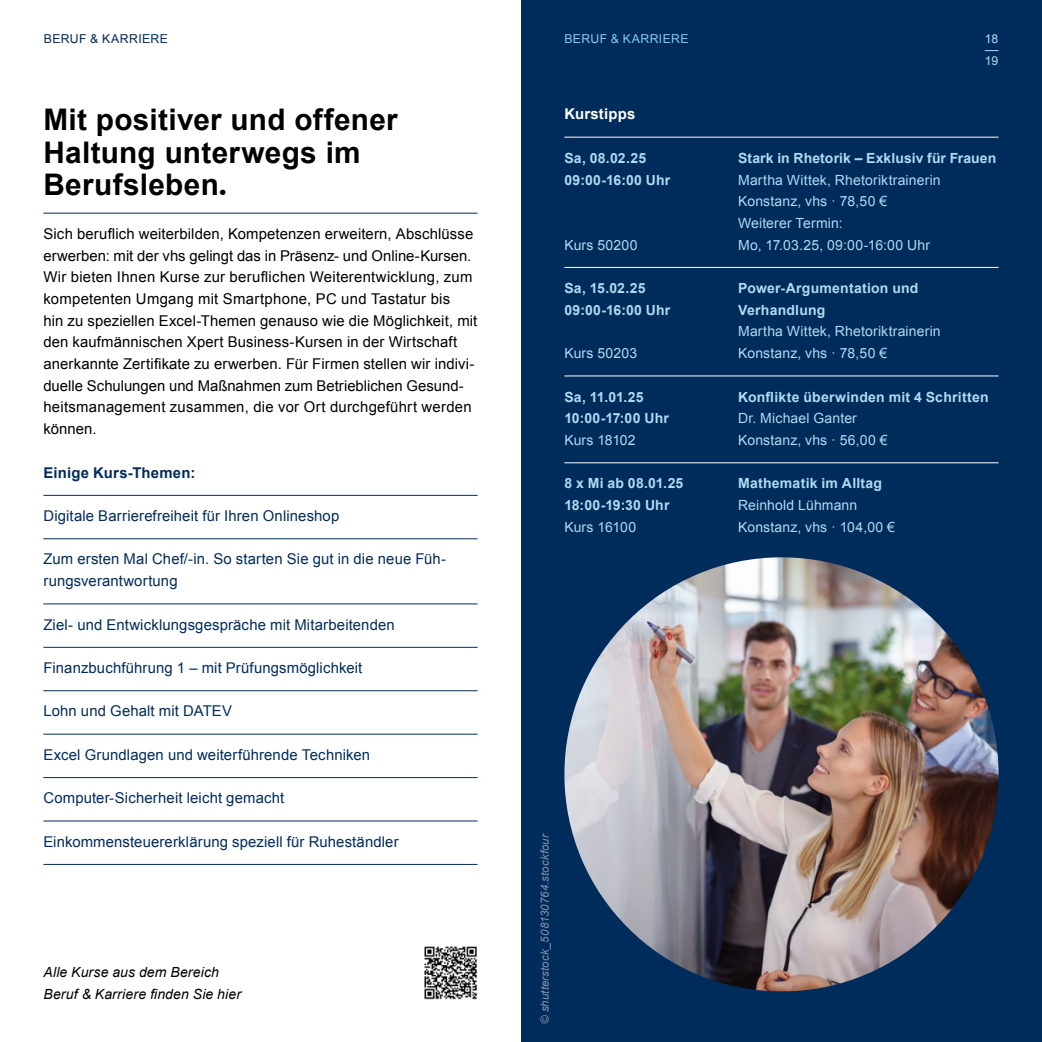
<style>
.page{position:relative;width:1042px;height:1042px;background:#fff}
.page>*{position:absolute;margin:0;border:0;box-sizing:border-box;transform-origin:0 0}
.t1{font:700 29.75px/32.6px "Arial";letter-spacing:.01em;color:#000}
.t2{font:14.88px/21.7px "Arial";letter-spacing:.01em;color:#000}
.t3{font:14.88px/21.7px "Arial";letter-spacing:.01em;color:#002c5b}
.t4{font:700 14.88px "Arial";letter-spacing:.015em;color:#002c5b}
.t5{font:700 14.88px "Arial";letter-spacing:.015em;color:#fff}
.t6{font:14px/21.7px "Arial";letter-spacing:.01em;color:#b0daf2}
.t7{font:700 14px/21.7px "Arial";letter-spacing:.015em;color:#b0daf2}
.t8{font:italic 14px/21.7px "Arial";letter-spacing:.01em;color:#000}
.t9{font:12.25px "Arial";letter-spacing:.03em;color:#002c5b}
.t10{font:12.25px "Arial";letter-spacing:.03em;color:#86c9ec}
.t11{font:12.25px "Arial";color:#b0daf2}
.t12{font:italic 11.38px "Arial";letter-spacing:.005em;color:#888fae}
.s1{font-family:"Gill Sans";font-size:26.25px}
</style>
<div class="page">
<hr style="left:43px;top:213px;width:434px;height:1px;background:#002c5b">
<hr style="left:43px;top:495px;width:434px;height:1px;background:#002c5b">
<hr style="left:43px;top:538px;width:434px;height:1px;background:#002c5b">
<hr style="left:43px;top:603px;width:434px;height:1px;background:#002c5b">
<hr style="left:43px;top:647px;width:434px;height:1px;background:#002c5b">
<hr style="left:43px;top:690px;width:434px;height:1px;background:#002c5b">
<hr style="left:43px;top:734px;width:434px;height:1px;background:#002c5b">
<hr style="left:43px;top:777px;width:434px;height:1px;background:#002c5b">
<hr style="left:43px;top:820px;width:434px;height:1px;background:#002c5b">
<hr style="left:43px;top:864px;width:434px;height:1px;background:#002c5b">
<div style="left:521px;top:0;width:521px;height:1042px;background:#002c5b"></div>
<svg style="left:984px;top:50px;width:14px;height:1px"></svg>
<img style="left:424px;top:946px;width:53px;height:54px">
<img style="left:564px;top:557px;width:434px;height:434px;border-radius:217px">
<hr style="left:564px;top:137px;width:434px;height:1px;background:#fff">
<hr style="left:564px;top:267px;width:434px;height:1px;background:#fff">
<hr style="left:564px;top:375px;width:434px;height:1px;background:#fff">
<hr style="left:564px;top:462px;width:434px;height:1px;background:#fff">
<p class="t9" style="left:44px;top:31px;width:126px">BERUF &amp; KARRIERE</p>
<p class="t10" style="left:564px;top:31px;width:126px">BERUF &amp; KARRIERE</p>
<p class="t11" style="left:985px;top:31px;width:15px">18</p>
<h1 class="t1" style="left:43px;top:105px;width:356px">Mit positiver und offener<br>Haltung unterwegs im<br>Berufsleben<span class="s1">.</span></h1>
<p class="t2" style="left:43px;top:223px;width:435px">Sich beruflich weiterbilden, Kompetenzen erweitern, Abschlüsse erwerben: mit der vhs gelingt das in Präsenz- und Online-Kursen.<br>Wir bieten Ihnen Kurse zur beruflichen Weiterentwicklung, zum kompetenten Umgang mit Smartphone, PC und Tastatur bis<br>hin zu speziellen Excel-Themen genauso wie die Möglichkeit, mit den kaufmännischen Xpert Business-Kursen in der Wirtschaft anerkannte Zertifikate zu erwerben. Für Firmen stellen wir indivi&shy;duelle Schulungen und Maßnahmen zum Betrieblichen Gesund&shy;heitsmanagement zusammen, die vor Ort durchgeführt werden können.</p>
<p class="t4" style="left:43px;top:462px;width:153px">Einige Kurs-Themen:</p>
<p class="t3" style="left:43px;top:505px;width:297px">Digitale Barrierefreiheit für Ihren Onlineshop</p>
<p class="t3" style="left:43px;top:548px;width:404px">Zum ersten Mal Chef/-in. So starten Sie gut in die neue Füh&shy;rungsverantwortung</p>
<p class="t3" style="left:43px;top:613px;width:353px">Ziel- und Entwicklungsgespräche mit Mitarbeitenden</p>
<p class="t3" style="left:43px;top:657px;width:320px">Finanzbuchführung 1 – mit Prüfungsmöglichkeit</p>
<p class="t3" style="left:43px;top:700px;width:190px">Lohn und Gehalt mit DATEV</p>
<p class="t3" style="left:43px;top:744px;width:328px">Excel Grundlagen und weiterführende Techniken</p>
<p class="t3" style="left:43px;top:787px;width:242px">Computer-Sicherheit leicht gemacht</p>
<p class="t3" style="left:43px;top:831px;width:357px">Einkommensteuererklärung speziell für Ruheständler</p>
<p class="t8" style="left:43px;top:961px;width:199px">Alle Kurse aus dem Bereich<br>Beruf &amp; Karriere finden Sie hier</p>
<p class="t5" style="left:564px;top:104px;width:73px">Kurstipps</p>
<p class="t7" style="left:564px;top:147px;width:107px">Sa, 08.02.25<br>09:00-16:00 Uhr</p>
<p class="t6" style="left:564px;top:234px;width:75px">Kurs 50200</p>
<p class="t7" style="left:564px;top:278px;width:107px">Sa, 15.02.25<br>09:00-16:00 Uhr</p>
<p class="t6" style="left:564px;top:342px;width:74px">Kurs 50203</p>
<p class="t7" style="left:564px;top:386px;width:106px">Sa, 11.01.25<br>10:00-17:00 Uhr</p>
<p class="t6" style="left:564px;top:429px;width:73px">Kurs 18102</p>
<p class="t7" style="left:564px;top:473px;width:120px">8 x Mi ab 08.01.25<br>18:00-19:30 Uhr</p>
<p class="t6" style="left:564px;top:516px;width:73px">Kurs 16100</p>
<p class="t11" style="left:985px;top:53px;width:15px">19</p>
<p class="t7" style="left:738px;top:147px;width:260px">Stark in Rhetorik – Exklusiv für Frauen</p>
<p class="t6" style="left:738px;top:169px;width:204px">Martha Wittek, Rhetoriktrainerin<br>Konstanz, vhs · 78,50 €<br>Weiterer Termin:<br>Mo, 17.03.25, 09:00-16:00 Uhr</p>
<p class="t7" style="left:738px;top:278px;width:182px">Power-Argumentation und<br>Verhandlung</p>
<p class="t6" style="left:738px;top:321px;width:204px">Martha Wittek, Rhetoriktrainerin<br>Konstanz, vhs · 78,50 €</p>
<p class="t7" style="left:738px;top:386px;width:252px">Konflikte überwinden mit 4 Schritten</p>
<p class="t6" style="left:738px;top:408px;width:151px">Dr. Michael Ganter<br>Konstanz, vhs · 56,00 €</p>
<p class="t7" style="left:738px;top:473px;width:146px">Mathematik im Alltag</p>
<p class="t6" style="left:738px;top:494px;width:158px">Reinhold Lühmann<br>Konstanz, vhs · 104,00 €</p>
<p class="t12" style="left:537px;top:1023px;width:192px;rotate:-90deg">© shutterstock_508130764.stockfour</p>
</div>
